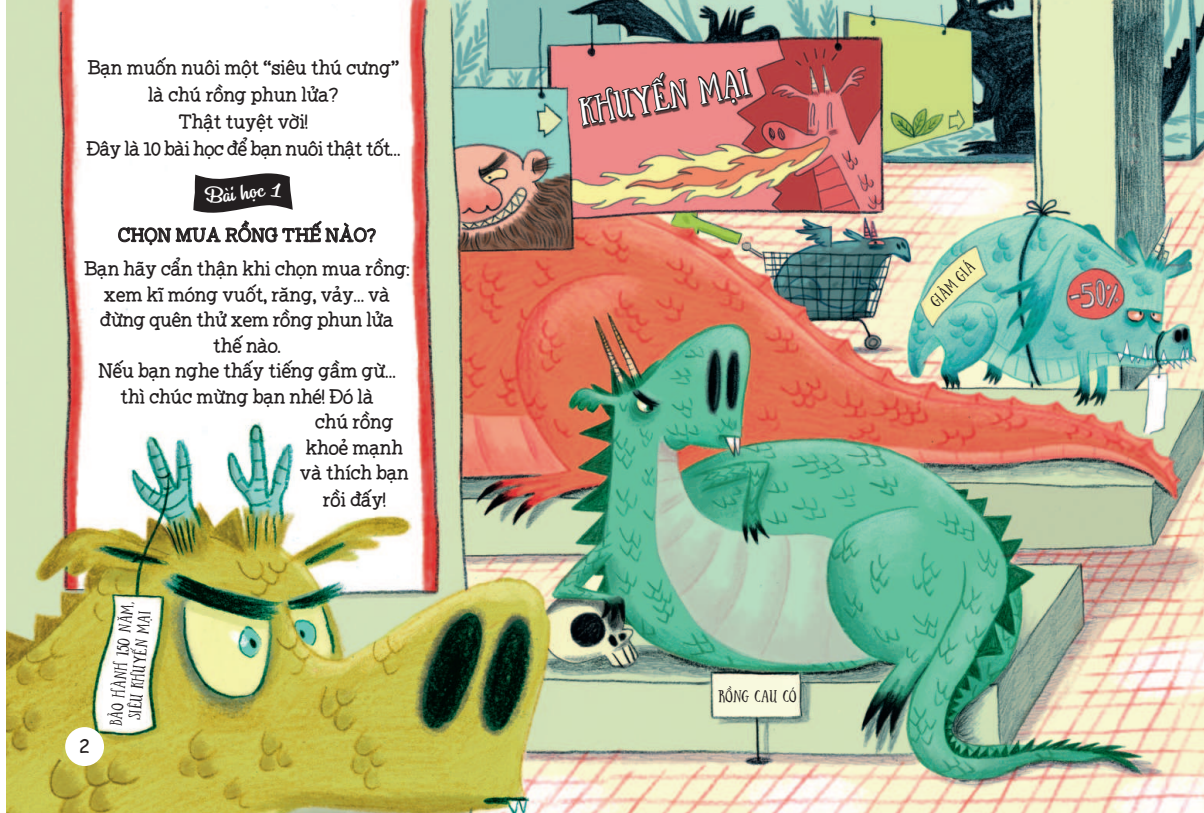
<style>
.page{position:relative;width:1204px;height:813px;background:#fff}
.page>*{position:absolute;margin:0;border:0;box-sizing:border-box;transform-origin:0 0}
.t1{font:33px "i Ciel Butcherandblock";color:#fff}
.t2{font:24.3px "SVN Comic Sans MS";color:#231f20}
.t3{font:15px/18px "i Ciel Butcherandblock";letter-spacing:.02em;color:#231f20;text-align:center}
.t4{font:10.2px "SVN Sarifa";color:#231f20}
.t5{font:10.2px "SVN Sarifa";letter-spacing:-.04em;color:#231f20}
.t6{font:10.2px "SVN Sarifa";letter-spacing:-.02em;color:#231f20}
.t7{font:9.45px "SVN Sarifa";letter-spacing:.04em;color:#231f20}
</style>
<div class="page">
<img style="left:6px;top:0;width:1197px;height:812px">
<div style="left:578px;top:69px;width:175px;height:60px;background:#ee8a8a"></div>
<svg style="left:576px;top:36px;width:112px;height:92px"></svg>
<svg style="left:696px;top:11px;width:57px;height:109px"></svg>
<div style="left:65px;top:726px;width:39px;height:39px;background:#fff;border-radius:50%"></div>
<svg style="left:118px;top:173px;width:258px;height:88px"></svg>
<p class="t4" style="left:88px;top:66px;width:313px">Bạn muốn nuôi một “siêu thú cưng”</p>
<p class="t4" style="left:148px;top:93px;width:191px">là chú rồng phun lửa?</p>
<p class="t4" style="left:179px;top:120px;width:130px">Thật tuyệt vời!</p>
<p class="t5" style="left:86px;top:147px;width:316px">Đây là 10 bài học để bạn nuôi thật tốt…</p>
<p class="t7" style="left:119px;top:233px;width:259px">CHỌN mua RỒNG THẾ NÀO?</p>
<p class="t4" style="left:84px;top:266px;width:327px">Bạn hãy cẩn thận khi chọn mua rồng:</p>
<p class="t4" style="left:104px;top:292px;width:287px">xem kĩ móng vuốt, răng, vảy… và</p>
<p class="t6" style="left:101px;top:317px;width:295px">đừng quên thử xem rồng phun lửa</p>
<p class="t4" style="left:213px;top:343px;width:69px">thế nào.</p>
<p class="t4" style="left:99px;top:368px;width:298px">Nếu bạn nghe thấy tiếng gầm gừ…</p>
<p class="t4" style="left:121px;top:394px;width:254px">thì chúc mừng bạn nhé! Đó là</p>
<p class="t4" style="left:315px;top:419px;width:80px">chú rồng</p>
<p class="t4" style="left:306px;top:445px;width:98px">khoẻ mạnh</p>
<p class="t4" style="left:300px;top:470px;width:110px">và thích bạn</p>
<p class="t4" style="left:323px;top:497px;width:64px">rồi đấy!</p>
<h2 class="t2" style="left:79px;top:730px;width:13px">2</h2>
<h3 class="t3" style="left:105px;top:724px;width:126px;rotate:-84deg">BẢO HÀNH 150 NĂM,<br>SIÊU KHUYẾN MẠI</h3>
<h1 class="t1" style="left:575px;top:90px;width:173px;rotate:-11deg">KHUYẾN MẠI</h1>
<h3 class="t3" style="left:925px;top:296px;width:57px;rotate:-45deg">GIẢM GIÁ</h3>
<h3 class="t3" style="left:718px;top:685px;width:80px">RỒNG CAU CÓ</h3>
</div>
